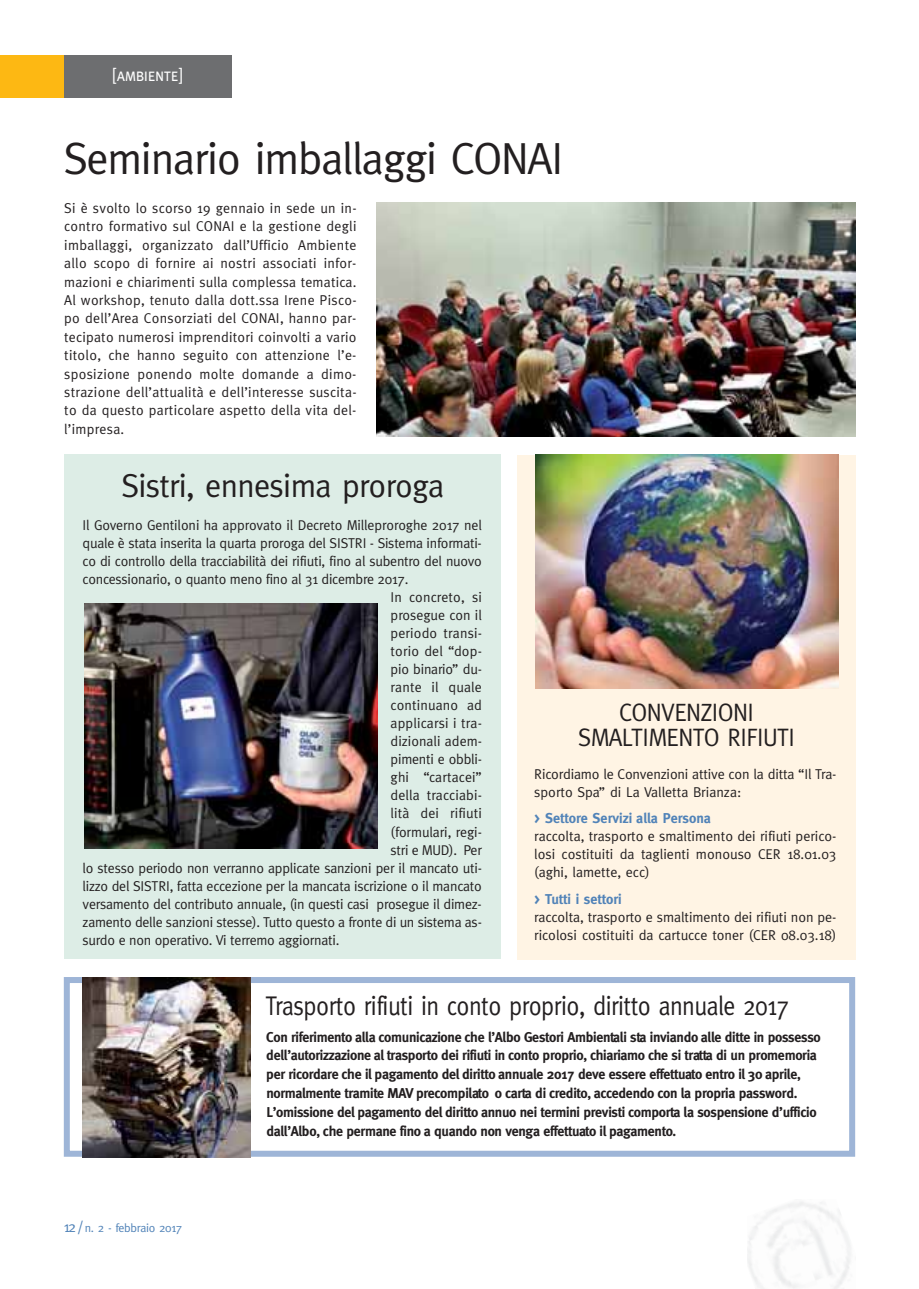
<style>
.page{position:relative;width:919px;height:1289px;background:#fff}
.page>*{position:absolute;margin:0;border:0;box-sizing:border-box;transform-origin:0 0}
.t1{font:45px "Meta";letter-spacing:-.025em;color:#231f20}
.t2{font:33px "Meta";letter-spacing:-.02em;color:#231f20}
.t3{font:27px "Meta";letter-spacing:-.02em;color:#231f20;scale:.88 1}
.t4{font:25.2px/25.5px "Meta";letter-spacing:-.02em;color:#231f20;text-align:center;scale:.95 1}
.t5{font:18px "Meta Caps";letter-spacing:-.025em;color:#fff}
.t6{font:14.25px/18.5px "Meta";letter-spacing:-.015em;color:#231f20;text-align:justify}
.t7{font:700 14.25px/18.9px "Meta";letter-spacing:-.02em;color:#231f20}
.t8{font:14.25px "Meta";letter-spacing:.01em;color:#231f20}
.t9{font:700 14.25px "Meta";color:#5183b8}
.t10{font:12px "Meta";letter-spacing:-.025em;color:#5183b8}
.s1{font-size:15px}
</style>
<div class="page">
<div style="left:64px;top:55px;width:167px;height:43px;background:#6d6e70"></div>
<div style="left:0;top:55px;width:64px;height:43px;background:#fdb813"></div>
<img style="left:376px;top:203px;width:479px;height:234px">
<div style="left:517px;top:455px;width:338px;height:504px;background:#fff4e4"></div>
<div style="left:64px;top:455px;width:436px;height:504px;background:#ddede6"></div>
<div style="left:64px;top:977px;width:791px;height:179px;border:6px solid #9eb5d7"></div>
<img style="left:83px;top:977px;width:167px;height:180px">
<img style="left:84px;top:603px;width:293px;height:245px">
<img style="left:535px;top:455px;width:303px;height:234px">
<p class="t5" style="left:113px;top:64px;width:71px">[ambiente]</p>
<h1 class="t1" style="left:64px;top:141px;width:501px">Seminario imballaggi CONAI</h1>
<p class="t6" style="left:64px;top:200px;width:294px">Si è svolto lo scorso 19 gennaio in sede un in&shy;contro formativo sul CONAI e la gestione degli imballaggi, organizzato dall’Ufficio Ambiente allo scopo di fornire ai nostri associati infor&shy;mazioni e chiarimenti sulla complessa tematica.<br>Al workshop, tenuto dalla dott.ssa Irene Pisco&shy;po dell’Area Consorziati del CONAI, hanno par&shy;tecipato numerosi imprenditori coinvolti a vario titolo, che hanno seguito con attenzione l’e&shy;sposizione ponendo molte domande a dimo&shy;strazione dell’attualità e dell’interesse suscita&shy;to da questo particolare aspetto della vita del&shy;l’impresa.</p>
<h2 class="t2" style="left:121px;top:473px;width:324px">Sistri, ennesima proroga</h2>
<p class="t6" style="left:83px;top:517px;width:401px">Il Governo Gentiloni ha approvato il Decreto Milleproroghe 2017 nel</p>
<p class="t6" style="left:83px;top:535px;width:401px">quale è stata inserita la quarta proroga del SISTRI - Sistema informati-</p>
<p class="t6" style="left:83px;top:553px;width:401px">co di controllo della tracciabilità dei rifiuti, fino al subentro del nuovo</p>
<p class="t6" style="left:83px;top:571px;width:327px">concessionario, o quanto meno fino al 31 dicembre 2017.</p>
<p class="t8" style="left:390px;top:592px;width:93px">In concreto, si</p>
<p class="t6" style="left:390px;top:607px;width:93px">prosegue con il</p>
<p class="t8" style="left:390px;top:628px;width:93px">periodo transi-</p>
<p class="t8" style="left:390px;top:646px;width:93px">torio del “dop-</p>
<p class="t6" style="left:390px;top:661px;width:93px">pio binario” du-</p>
<p class="t8" style="left:390px;top:682px;width:93px">rante il quale</p>
<p class="t8" style="left:390px;top:700px;width:93px">continuano ad</p>
<p class="t8" style="left:390px;top:718px;width:93px">applicarsi i tra-</p>
<p class="t6" style="left:390px;top:733px;width:93px">dizionali adem-</p>
<p class="t6" style="left:390px;top:751px;width:93px">pimenti e obbli-</p>
<p class="t8" style="left:390px;top:772px;width:93px">ghi “cartacei”</p>
<p class="t8" style="left:390px;top:790px;width:93px">della tracciabi-</p>
<p class="t8" style="left:390px;top:808px;width:93px">lità dei rifiuti</p>
<p class="t6" style="left:390px;top:823px;width:93px">(formulari, regi-</p>
<p class="t6" style="left:390px;top:841px;width:93px">stri e MUD). Per</p>
<p class="t6" style="left:83px;top:859px;width:401px">lo stesso periodo non verranno applicate sanzioni per il mancato uti-</p>
<p class="t6" style="left:83px;top:877px;width:400px">lizzo del SISTRI, fatta eccezione per la mancata iscrizione o il mancato</p>
<p class="t6" style="left:83px;top:895px;width:400px">versamento del contributo annuale, (in questi casi prosegue il dimez-</p>
<p class="t6" style="left:83px;top:913px;width:401px">zamento delle sanzioni stesse). Tutto questo a fronte di un sistema as-</p>
<p class="t6" style="left:83px;top:931px;width:258px">surdo e non operativo. Vi terremo aggiornati.</p>
<h3 class="t4" style="left:578px;top:701px;width:230px">CONVENZIONI<br>SMALTIMENTO RIFIUTI</h3>
<p class="t6" style="left:534px;top:765px;width:304px;line-height:18px">Ricordiamo le Convenzioni attive con la ditta “Il Tra&shy;sporto Spa” di La Valletta Brianza:</p>
<p class="t9" style="left:534px;top:812px;width:178px">&gt; Settore Servizi alla Persona</p>
<p class="t6" style="left:534px;top:828px;width:304px;line-height:18px">raccolta, trasporto e smaltimento dei rifiuti perico&shy;losi costituiti da taglienti monouso CER 18.01.03 (aghi, lamette, ecc)</p>
<p class="t9" style="left:534px;top:893px;width:89px">&gt; Tutti i settori</p>
<p class="t6" style="left:534px;top:908px;width:304px;line-height:18px">raccolta, trasporto e smaltimento dei rifiuti non pe&shy;ricolosi costituiti da cartucce toner (CER 08.03.18)</p>
<p class="t10" style="left:64px;top:1222px;width:120px"><span class="s1">12 /</span> n. 2 - febbraio 2017</p>
<h3 class="t3" style="left:265px;top:995px;width:597px">Trasporto rifiuti in conto proprio, diritto annuale 2017</h3>
<p class="t7" style="left:266px;top:1028px;width:556px">Con riferimento alla comunicazione che l’Albo Gestori Ambientali sta inviando alle ditte in possesso dell’autorizzazione al trasporto dei rifiuti in conto proprio, chiariamo che si tratta di un promemoria per ricordare che il pagamento del diritto annuale 2017 deve essere effettuato entro il 30 aprile, normalmente tramite MAV precompilato o carta di credito, accedendo con la propria password.<br>L’omissione del pagamento del diritto annuo nei termini previsti comporta la sospensione d’ufficio dall’Albo, che permane fino a quando non venga effettuato il pagamento.</p>
</div>
